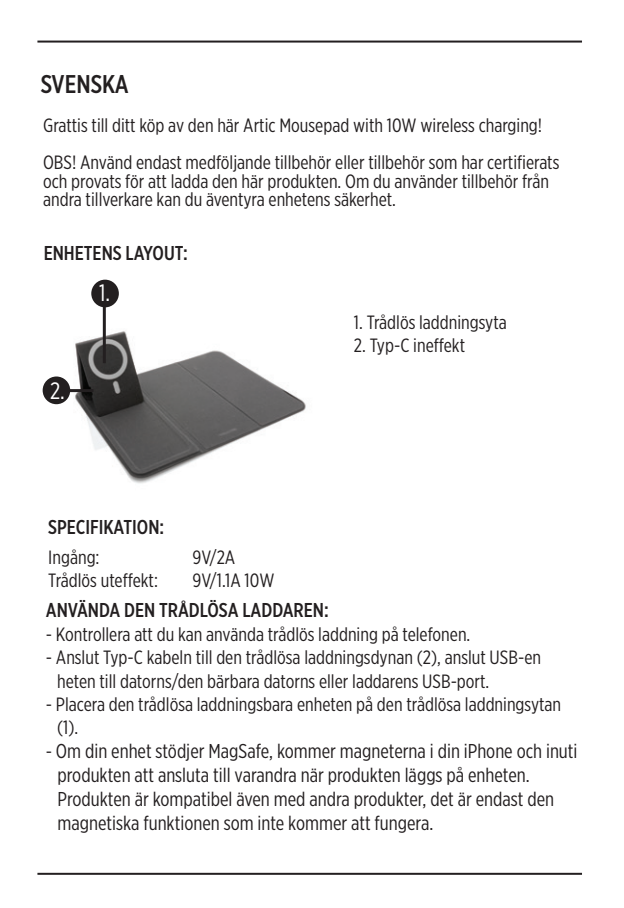
<style>
.page{position:relative;width:624px;height:908px;background:#fff}
.page>*{position:absolute;margin:0;border:0;box-sizing:border-box;transform-origin:0 0}
.t1{font:500 25.6px "Gotham X Narrow";color:#231f20}
.t2{font:23.6px "Gotham X Narrow";color:#fff}
.t3{font:20px "Gotham X Narrow";color:#231f20}
.t4{font:500 20px "Gotham X Narrow";color:#231f20}
.t5{font:19.2px/18.4px "Gotham X Narrow";color:#231f20}
.s1{font-size:19.2px}
</style>
<div class="page">
<hr style="left:37px;top:41px;width:545px;height:2px;background:#231f20">
<hr style="left:37px;top:872px;width:545px;height:2px;background:#231f20">
<img style="left:60px;top:317px;width:246px;height:167px">
<div style="left:43px;top:376px;width:27px;height:28px;background:#231f20;border-radius:50%"></div>
<hr style="left:103px;top:306px;width:3px;height:57px;background:#231f20">
<div style="left:91px;top:279px;width:28px;height:28px;background:#231f20;border-radius:50%"></div>
<hr style="left:70px;top:389px;width:23px;height:3px;background:#231f20">
<p class="t1" style="left:41px;top:69px;width:89px">SVENSKA</p>
<p class="t5" style="left:43px;top:116px;width:500px">Grattis till ditt köp av den här Artic Mousepad with 10W wireless charging!</p>
<p class="t5" style="left:43px;top:153px;width:517px">OBS! Använd endast medföljande tillbehör eller tillbehör som har certifierats och provats för att ladda den här produkten. Om du använder tillbehör från andra tillverkare kan du äventyra enhetens säkerhet.</p>
<p class="t4" style="left:44px;top:241px;width:145px">ENHETENS LAYOUT:</p>
<p class="t2" style="left:50px;top:376px;width:16px">2.</p>
<p class="t2" style="left:99px;top:279px;width:13px">1.</p>
<p class="t4" style="left:48px;top:515px;width:117px">SPECIFIKATION:</p>
<p class="t5" style="left:48px;top:547px;width:53px">Ingång:</p>
<p class="t5" style="left:192px;top:547px;width:44px">9V/2A</p>
<p class="t5" style="left:48px;top:570px;width:111px">Trådlös uteffekt:</p>
<p class="t5" style="left:192px;top:570px;width:84px">9V/1.1A 10W</p>
<p class="t5" style="left:354px;top:312px;width:154px">1. Trådlös laddningsyta</p>
<p class="t5" style="left:354px;top:336px;width:113px">2. Typ-C ineffekt</p>
<p class="t4" style="left:46px;top:597px;width:284px">ANVÄNDA DEN TRÅDLÖSA LADDAREN:</p>
<p class="t5" style="left:46px;top:625px;width:426px">- Kontrollera att du kan använda trådlös laddning på telefonen.</p>
<p class="t5" style="left:57px;top:645px;width:485px;line-height:23.2px;text-indent:-11px">- Anslut Typ-C kabeln till den trådlösa laddningsdynan (2), anslut USB-en heten till datorns/den bärbara datorns eller laddarens USB-port.</p>
<p class="t5" style="left:57px;top:691px;width:505px;line-height:23.2px;text-indent:-11px">- Placera den trådlösa laddningsbara enheten på den trådlösa laddningsytan (1).</p>
<p class="t3" style="left:46px;top:738px;width:533px"><span class="s1">-</span> Om din enhet stödjer MagSafe, kommer magneterna i din iPhone och inuti</p>
<p class="t3" style="left:58px;top:762px;width:473px">produkten att ansluta till varandra när produkten läggs på enheten.</p>
<p class="t3" style="left:58px;top:786px;width:498px">Produkten är kompatibel även med andra produkter, det är endast den</p>
<p class="t3" style="left:58px;top:810px;width:377px">magnetiska funktionen som inte kommer att fungera.</p>
</div>
